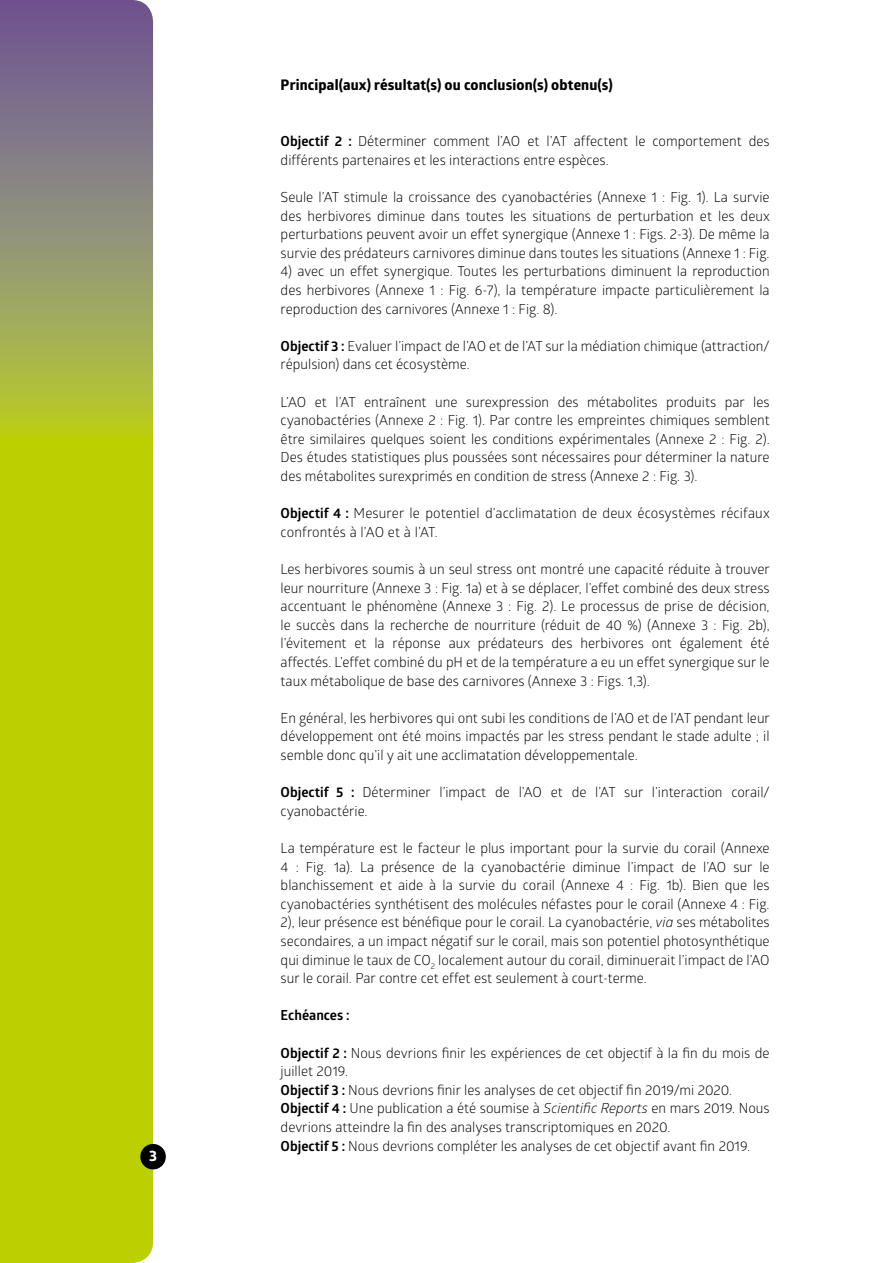
<style>
.page{position:relative;width:893px;height:1263px;background:#fff}
.page>*{position:absolute;margin:0;border:0;box-sizing:border-box;transform-origin:0 0}
.t1{font:700 14.85px "Globerx";color:#fff}
._5__inter-titre{font:700 14.7px "Globerx";letter-spacing:.01em;color:#000}
._6__texte_courant{font:13.8px/18.6px "Glober";color:#000;text-align:justify}
._6__texte_courant_sa{font:13.8px/18.6px "Glober";color:#000}
._5__inter-titre-2{font:13.8px/18.6px "Glober";color:#000}
._6__texte_courant-2{font:700 13.8px "Glober";color:#000}
.s1{font-weight:700}
.s2{font-style:italic}
</style>
<div class="page">
<svg style="left:0;top:0;width:153px;height:1263px;background:#adb926"></svg>
<div style="left:140px;top:1144px;width:26px;height:25px;background:#000;border-radius:50%"></div>
<p class="t1" style="left:149px;top:1145px;width:9px">3</p>
<p class="_5__inter-titre" style="left:281px;top:74px;width:334px">Principal(aux) résultat(s) ou conclusion(s) obtenu(s)</p>
<p class="_5__inter-titre-2" style="left:281px;top:131px;width:491px"><span class="s1">Objectif 2 :</span> Déterminer comment l’AO et l’AT affectent le comportement des différents partenaires et les interactions entre espèces.</p>
<p class="_6__texte_courant" style="left:281px;top:187px;width:491px">Seule l’AT stimule la croissance des cyanobactéries (Annexe 1 : Fig. 1). La survie des herbivores diminue dans toutes les situations de perturbation et les deux perturbations peuvent avoir un effet synergique (Annexe 1 : Figs. 2-3). De même la survie des prédateurs carnivores diminue dans toutes les situations (Annexe 1 : Fig.</p>
<p class="_6__texte_courant" style="left:281px;top:262px;width:490px">4) avec un effet synergique. Toutes les perturbations diminuent la reproduction des herbivores (Annexe 1 : Fig. 6-7), la température impacte particulièrement la reproduction des carnivores (Annexe 1 : Fig. 8).</p>
<p class="_6__texte_courant" style="left:281px;top:336px;width:490px"><span class="s1">Objectif 3 :</span> Evaluer l’impact de l’AO et de l’AT sur la médiation chimique (attraction/ répulsion) dans cet écosystème.</p>
<p class="_6__texte_courant" style="left:281px;top:392px;width:491px">L’AO et l’AT entraînent une surexpression des métabolites produits par les cyanobactéries (Annexe 2 : Fig. 1). Par contre les empreintes chimiques semblent être similaires quelques soient les conditions expérimentales (Annexe 2 : Fig. 2).<br>Des études statistiques plus poussées sont nécessaires pour déterminer la nature des métabolites surexprimés en condition de stress (Annexe 2 : Fig. 3).</p>
<p class="_6__texte_courant" style="left:281px;top:503px;width:491px"><span class="s1">Objectif 4 :</span> Mesurer le potentiel d’acclimatation de deux écosystèmes récifaux confrontés à l’AO et à l’AT.</p>
<p class="_6__texte_courant" style="left:281px;top:559px;width:491px">Les herbivores soumis à un seul stress ont montré une capacité réduite à trouver leur nourriture (Annexe 3 : Fig. 1a) et à se déplacer, l’effet combiné des deux stress accentuant le phénomène (Annexe 3 : Fig. 2). Le processus de prise de décision, le succès dans la recherche de nourriture (réduit de 40 %) (Annexe 3 : Fig. 2b), l’évitement et la réponse aux prédateurs des herbivores ont également été affectés. L’effet combiné du pH et de la température a eu un effet synergique sur le taux métabolique de base des carnivores (Annexe 3 : Figs. 1,3).</p>
<p class="_6__texte_courant" style="left:281px;top:708px;width:491px">En général, les herbivores qui ont subi les conditions de l’AO et de l’AT pendant leur développement ont été moins impactés par les stress pendant le stade adulte ; il semble donc qu’il y ait une acclimatation développementale.</p>
<p class="_6__texte_courant" style="left:281px;top:782px;width:491px"><span class="s1">Objectif 5 :</span> Déterminer l’impact de l’AO et de l’AT sur l’interaction corail/ cyanobactérie.</p>
<p class="_6__texte_courant" style="left:281px;top:838px;width:491px">La température est le facteur le plus important pour la survie du corail (Annexe 4 : Fig. 1a). La présence de la cyanobactérie diminue l’impact de l’AO sur le blanchissement et aide à la survie du corail (Annexe 4 : Fig. 1b). Bien que les cyanobactéries synthétisent des molécules néfastes pour le corail (Annexe 4 : Fig.<br>2), leur présence est bénéfique pour le corail. La cyanobactérie, <span class="s2">via</span> ses métabolites secondaires, a un impact négatif sur le corail, mais son potentiel photosynthétique qui diminue le taux de CO<sub>2</sub> localement autour du corail, diminuerait l’impact de l’AO sur le corail. Par contre cet effet est seulement à court-terme.</p>
<p class="_6__texte_courant-2" style="left:281px;top:1006px;width:71px">Echéances :</p>
<p class="_6__texte_courant" style="left:281px;top:1043px;width:490px"><span class="s1">Objectif 2 :</span> Nous devrions finir les expériences de cet objectif à la fin du mois de juillet 2019.</p>
<p class="_6__texte_courant_sa" style="left:281px;top:1080px;width:453px"><span class="s1">Objectif 3 :</span> Nous devrions finir les analyses de cet objectif fin 2019/mi 2020.</p>
<p class="_6__texte_courant_sa" style="left:281px;top:1098px;width:490px"><span class="s1">Objectif 4 :</span> Une publication a été soumise à <span class="s2">Scientific Reports</span> en mars 2019. Nous devrions atteindre la fin des analyses transcriptomiques en 2020.</p>
<p class="_6__texte_courant_sa" style="left:281px;top:1136px;width:471px"><span class="s1">Objectif 5 :</span> Nous devrions compléter les analyses de cet objectif avant fin 2019.</p>
</div>
